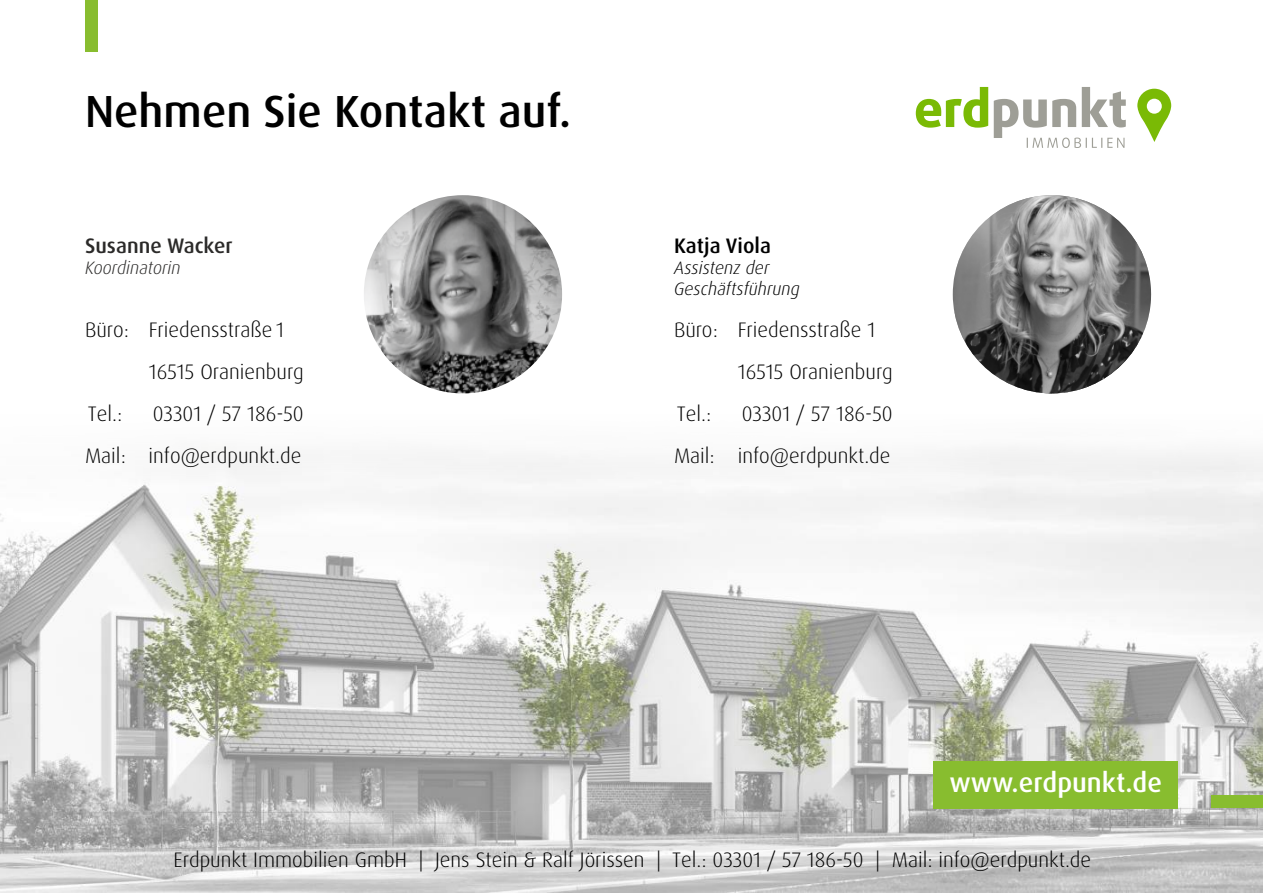
<style>
.page{position:relative;width:1263px;height:893px;background:#fff}
.page>*{position:absolute;margin:0;border:0;box-sizing:border-box;transform-origin:0 0}
.t1{font:500 45px "Dax Pro";color:#000}
.t2{font:500 27px "Dax Pro";color:#fff}
.t3{font:300 21px/42px "Dax Pro";color:#000;text-align:right}
.t4{font:500 21px "Dax Pro";color:#2b2a29}
.t5{font:500 21px "Dax Pro";color:#000}
.t6{font:italic 300 18px/21px "Dax Pro";color:#000}
.t7{font:italic 300 18px "Dax Pro";color:#2b2a29}
</style>
<div class="page">
<img style="left:0;top:449px;width:1263px;height:443px">
<div style="left:85px;top:0;width:13px;height:51px;background:#88bd2f"></div>
<div style="left:933px;top:761px;width:245px;height:47px;background:#88bd2f"></div>
<img style="left:170px;top:845px;width:923px;height:32px">
<img style="left:364px;top:195px;width:198px;height:198px;border-radius:50%">
<img style="left:953px;top:195px;width:198px;height:198px;border-radius:50%">
<div style="left:1212px;top:795px;width:51px;height:13px;background:#88bd2f"></div>
<svg style="left:1137px;top:89px;width:34px;height:53px"></svg>
<svg style="left:916px;top:87px;width:72px;height:41px"></svg>
<svg style="left:994px;top:87px;width:132px;height:61px"></svg>
<h1 class="t1" style="left:85px;top:92px;width:488px">Nehmen Sie Kontakt auf.</h1>
<p class="t4" style="left:85px;top:237px;width:149px">Susanne Wacker</p>
<p class="t7" style="left:85px;top:260px;width:97px">Koordinatorin</p>
<p class="t3" style="left:85px;top:310px;width:201px">Büro: Friedensstraße 1</p>
<p class="t3" style="left:149px;top:352px;width:156px">16515 Oranienburg</p>
<p class="t3" style="left:88px;top:394px;width:36px">Tel.:</p>
<p class="t3" style="left:85px;top:394px;width:220px">03301 / 57 186-50<br>Mail: info@erdpunkt.de</p>
<p class="t5" style="left:674px;top:237px;width:98px">Katja Viola</p>
<p class="t6" style="left:674px;top:258px;width:127px">Assistenz der<br>Geschäftsführung</p>
<p class="t3" style="left:674px;top:310px;width:203px">Büro: Friedensstraße 1</p>
<p class="t3" style="left:738px;top:352px;width:156px">16515 Oranienburg</p>
<p class="t3" style="left:677px;top:394px;width:36px">Tel.:</p>
<p class="t3" style="left:674px;top:394px;width:220px">03301 / 57 186-50<br>Mail: info@erdpunkt.de</p>
<p class="t2" style="left:950px;top:771px;width:214px">www.erdpunkt.de</p>
<p class="t3" style="left:174px;top:840px;width:919px">Erdpunkt Immobilien GmbH | Jens Stein &amp; Ralf Jörissen | Tel.: 03301 / 57 186-50 | Mail: info@erdpunkt.de</p>
</div>
